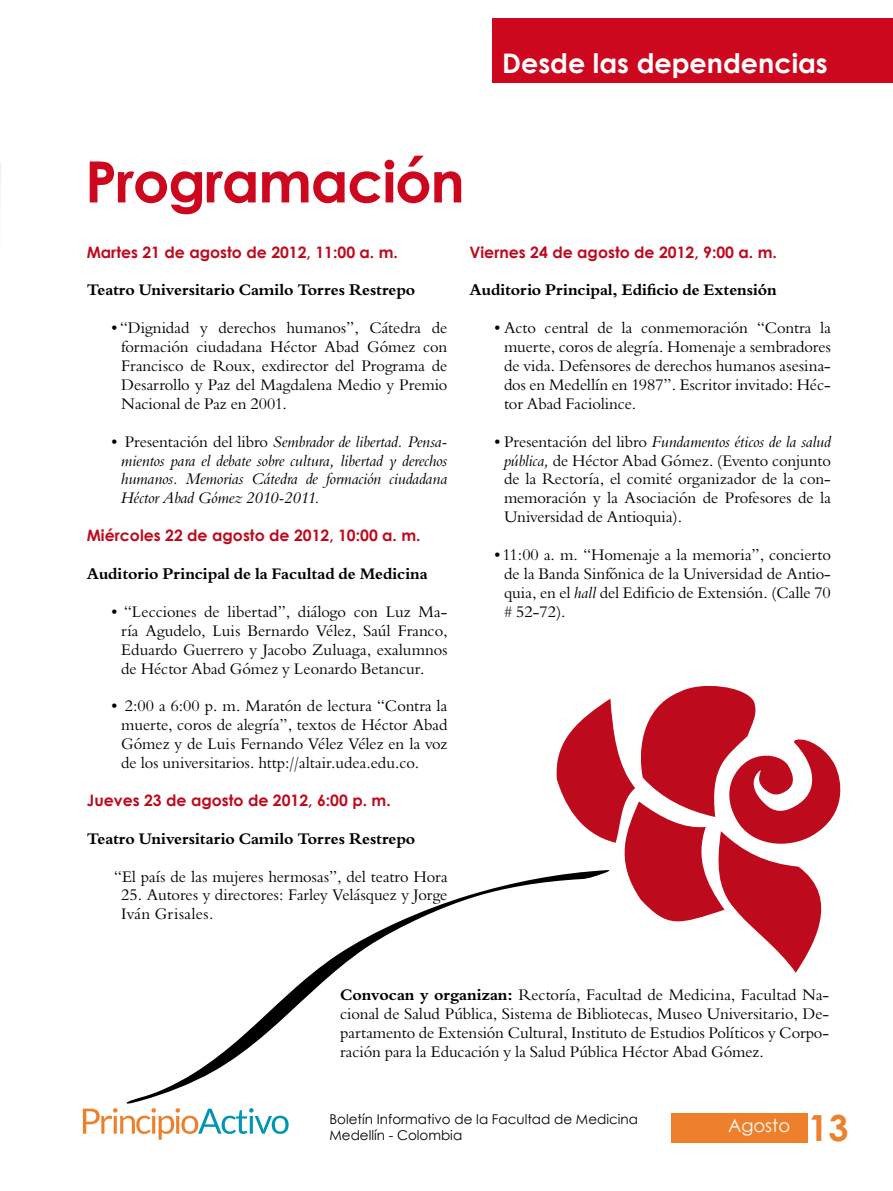
<style>
.page{position:relative;width:893px;height:1191px;background:#fff}
.page>*{position:absolute;margin:0;border:0;box-sizing:border-box;transform-origin:0 0}
.t1{font:700 57px "Century Gothic";letter-spacing:-.02em;color:#cd071e}
.t2{font:700 27px "Century Gothic";color:#fff}
.t3{font:18px "Century Gothic";color:#fff}
.t4{font:15.75px/18.9px "Bergamo Std";color:#000;text-align:justify}
.t5{font:italic 15.75px/18.9px "Bergamo Std";color:#000;text-align:justify}
.t6{font:700 15.75px "Bergamo Std";color:#000}
.t7{font:700 15.75px "Century Gothic";color:#bd0b1d}
.t8{font:13.5px/16.2px "Century Gothic";color:#000}
.s1{font-style:normal}
.s2{font-style:italic}
.s3{font-weight:700}
.s4{font-weight:700;font-size:36px;color:#ee802c}
</style>
<div class="page">
<div style="left:671px;top:1113px;width:137px;height:30px;background:#ee802c"></div>
<svg style="left:83px;top:1108px;width:206px;height:31px"></svg>
<svg style="left:0;top:162px;width:1px;height:40px"></svg>
<svg style="left:556px;top:685px;width:285px;height:287px"></svg>
<svg style="left:126px;top:869px;width:485px;height:235px"></svg>
<div style="left:492px;top:18px;width:401px;height:65px;background:#cd071e"></div>
<h2 class="t2" style="left:502px;top:43px;width:327px">Desde las dependencias</h2>
<h1 class="t1" style="left:85px;top:138px;width:381px">Programación</h1>
<p class="t7" style="left:87px;top:240px;width:313px">Martes 21 de agosto de 2012, 11:00 a. m.</p>
<p class="t6" style="left:87px;top:281px;width:330px">Teatro Universitario Camilo Torres Restrepo</p>
<p class="t4" style="left:121px;top:318px;width:328px;text-indent:-12px">•“Dignidad y derechos humanos”, Cátedra de formación ciudadana Héctor Abad Gómez con Francisco de Roux, exdirector del Programa de Desarrollo y Paz del Magdalena Medio y Premio Nacional de Paz en 2001.</p>
<p class="t5" style="left:121px;top:432px;width:328px;text-indent:-12px"><span class="s1">• Presentación del libro</span> Sembrador de libertad. Pensa&shy;mientos para el debate sobre cultura, libertad y derechos humanos. Memorias Cátedra de formación ciudadana Héctor Abad Gómez 2010-2011.</p>
<p class="t7" style="left:87px;top:523px;width:335px">Miércoles 22 de agosto de 2012, 10:00 a. m.</p>
<p class="t6" style="left:87px;top:564px;width:342px">Auditorio Principal de la Facultad de Medicina</p>
<p class="t4" style="left:121px;top:602px;width:328px;text-indent:-12px">• “Lecciones de libertad”, diálogo con Luz Ma&shy;ría Agudelo, Luis Bernardo Vélez, Saúl Franco, Eduardo Guerrero y Jacobo Zuluaga, exalumnos de Héctor Abad Gómez y Leonardo Betancur.</p>
<p class="t4" style="left:121px;top:696px;width:328px;text-indent:-12px">• 2:00 a 6:00 p. m. Maratón de lectura “Contra la muerte, coros de alegría”, textos de Héctor Abad Gómez y de Luis Fernando Vélez Vélez en la voz de los universitarios. http://altair.udea.edu.co.</p>
<p class="t7" style="left:87px;top:788px;width:305px">Jueves 23 de agosto de 2012, 6:00 p. m.</p>
<p class="t6" style="left:87px;top:829px;width:330px">Teatro Universitario Camilo Torres Restrepo</p>
<p class="t4" style="left:114px;top:867px;width:335px">“El país de las mujeres hermosas”, del teatro Hora</p>
<p class="t4" style="left:121px;top:885px;width:328px">25. Autores y directores: Farley Velásquez y Jorge<br>Iván Grisales.</p>
<p class="t7" style="left:469px;top:240px;width:309px">Viernes 24 de agosto de 2012, 9:00 a. m.</p>
<p class="t6" style="left:469px;top:281px;width:309px">Auditorio Principal, Edificio de Extensión</p>
<p class="t4" style="left:504px;top:318px;width:328px;text-indent:-12px">•Acto central de la conmemoración “Contra la muerte, coros de alegría. Homenaje a sembradores de vida. Defensores de derechos humanos asesina&shy;dos en Medellín en 1987”. Escritor invitado: Héc&shy;tor Abad Faciolince.</p>
<p class="t4" style="left:504px;top:432px;width:328px;text-indent:-12px">•Presentación del libro <span class="s2">Fundamentos éticos de la salud pública,</span> de Héctor Abad Gómez. (Evento conjunto de la Rectoría, el comité organizador de la con&shy;memoración y la Asociación de Profesores de la Universidad de Antioquia).</p>
<p class="t4" style="left:504px;top:545px;width:328px;text-indent:-12px">•11:00 a. m. “Homenaje a la memoria”, concierto de la Banda Sinfónica de la Universidad de Antio&shy;quia, en el <span class="s2">hall</span> del Edificio de Extensión. (Calle 70 # 52-72).</p>
<p class="t4" style="left:340px;top:985px;width:491px"><span class="s3">Convocan y organizan:</span> Rectoría, Facultad de Medicina, Facultad Na&shy;cional de Salud Pública, Sistema de Bibliotecas, Museo Universitario, De&shy;partamento de Extensión Cultural, Instituto de Estudios Políticos y Corpo&shy;ración para la Educación y la Salud Pública Héctor Abad Gómez.</p>
<p class="t8" style="left:330px;top:1111px;width:310px">Boletín Informativo de la Facultad de Medicina<br>Medellín - Colombia</p>
<p class="t3" style="left:728px;top:1113px;width:122px">Agosto <span class="s4">13</span></p>
</div>
